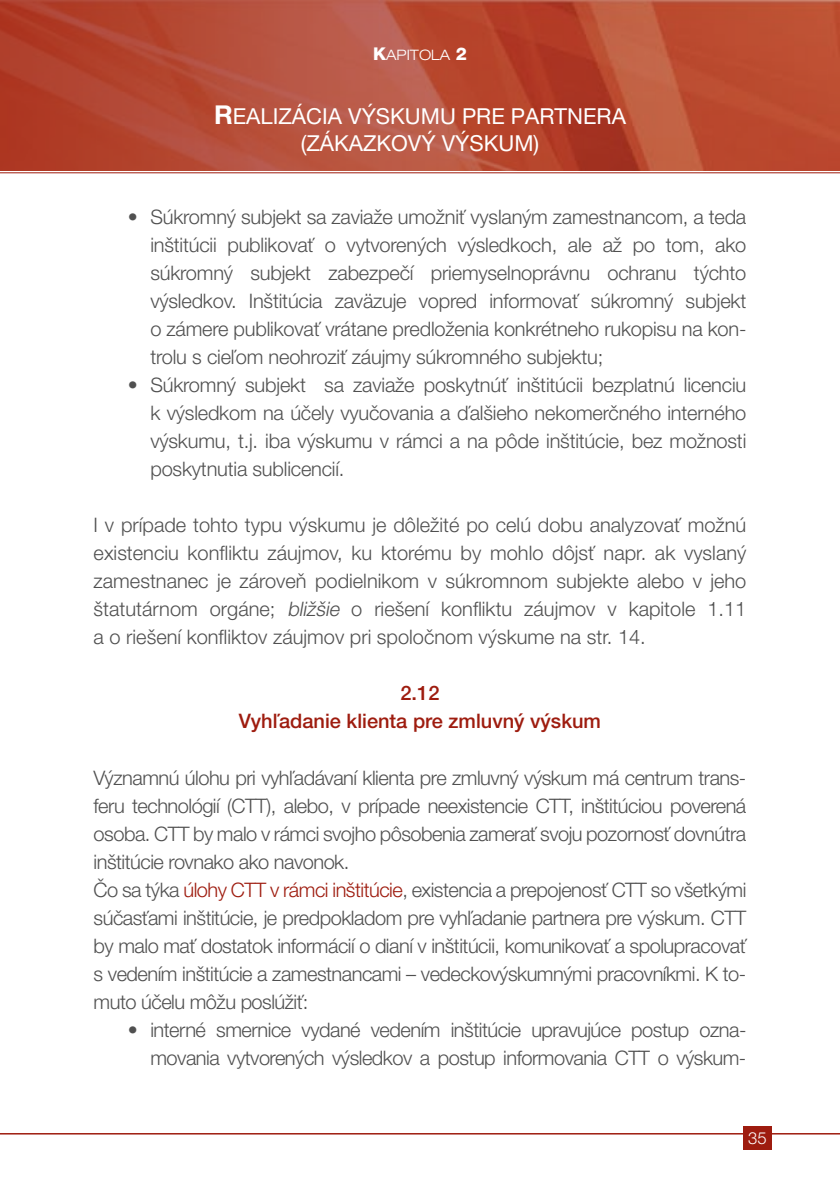
<style>
.page{position:relative;width:840px;height:1191px;background:#fff}
.page>*{position:absolute;margin:0;border:0;box-sizing:border-box;transform-origin:0 0}
.t1{font:22px/26.4px "Helvetica Neue LT Pro";color:#fff;text-align:center}
.t2{font:300 20px/28px "Helvetica Neue LT Pro";letter-spacing:-.025em;color:#505050;text-align:justify}
.t3{font:500 20px/28px "Helvetica Neue LT Pro";color:#9e1c0f;text-align:center}
.t4{font:300 16.6px "Helvetica Neue LT Pro";color:#fff}
.t5{font:300 expanded 14.4px "Helvetica Neue LT Pro";color:#fff}
.s1{font-weight:800;font-stretch:normal;font-size:17.6px}
.s2{font-weight:700;font-size:26px}
.s3{font-style:italic}
.s4{color:#9e1c0f}
</style>
<div class="page">
<svg style="left:0;top:0;width:839px;height:170px;background:#b64b35"></svg>
<hr style="left:0;top:1133px;width:839px;height:1px;background:#9e1c0f">
<hr style="left:0;top:172px;width:839px;height:1px;background:#9e1c0f">
<div style="left:743px;top:1126px;width:28px;height:23px;background:#9e1c0f"></div>
<p class="t5" style="left:373px;top:46px;width:95px"><span class="s1">K</span>APITOLA <span class="s1">2</span></p>
<p class="t1" style="left:214px;top:103px;width:413px"><span class="s2">R</span>EALIZÁCIA VÝSKUMU PRE PARTNERA (ZÁKAZKOVÝ VÝSKUM)</p>
<p class="t2" style="left:150px;top:203px;width:597px;text-indent:-23px">• Súkromný subjekt sa zaviaže umožniť vyslaným zamestnancom, a teda inštitúcii publikovať o vytvorených výsledkoch, ale až po tom, ako súkromný subjekt zabezpečí priemyselnoprávnu ochranu týchto výsledkov. Inštitúcia zaväzuje vopred informovať súkromný subjekt o zámere publikovať vrátane predloženia konkrétneho rukopisu na kon&shy;trolu s cieľom neohroziť záujmy súkromného subjektu;</p>
<p class="t2" style="left:150px;top:371px;width:597px;text-indent:-23px">• Súkromný subjekt sa zaviaže poskytnúť inštitúcii bezplatnú licenciu k výsledkom na účely vyučovania a ďalšieho nekomerčného interného výskumu, t.j. iba výskumu v rámci a na pôde inštitúcie, bez možnosti poskytnutia sublicencií.</p>
<p class="t2" style="left:94px;top:511px;width:654px">I v prípade tohto typu výskumu je dôležité po celú dobu analyzovať možnú existenciu konfliktu záujmov, ku ktorému by mohlo dôjsť napr. ak vyslaný zamestnanec je zároveň podielnikom v súkromnom subjekte alebo v jeho štatutárnom orgáne; <span class="s3">bližšie</span> o riešení konfliktu záujmov v kapitole 1.11 a o riešení konfliktov záujmov pri spoločnom výskume na str. 14.</p>
<p class="t3" style="left:239px;top:679px;width:363px">2.12<br>Vyhľadanie klienta pre zmluvný výskum</p>
<p class="t2" style="left:94px;top:763px;width:653px">Významnú úlohu pri vyhľadávaní klienta pre zmluvný výskum má centrum trans&shy;feru technológií (CTT), alebo, v prípade neexistencie CTT, inštitúciou poverená osoba. CTT</p>
<p class="t2" style="left:94px;top:819px;width:653px;text-align:left;text-indent:99px">by malo v rámci svojho pôsobenia zamerať svoju pozornosť dovnútra inštitúcie rovnako ako navonok.<br>Čo sa týka <span class="s4">úlohy CTT</span></p>
<p class="t2" style="left:94px;top:875px;width:653px;text-align:left;text-indent:557px">so všetkými súčasťami inštitúcie, je predpokladom pre vyhľadanie partnera pre výskum. CTT by malo mať dostatok informácií o dianí v inštitúcii, komunikovať a spolupracovať s vedením inštitúcie a zamestnancami – vedeckovýskumnými pracovníkmi. K to&shy;muto účelu môžu poslúžiť:</p>
<p class="t2" style="left:150px;top:1015px;width:597px;text-indent:-23px">• interné smernice vydané vedením inštitúcie upravujúce postup ozna&shy;movania vytvorených výsledkov a postup informovania CTT</p>
<p class="t2" style="left:270px;top:875px;width:354px"><span class="s4">v rámci inštitúcie</span>, existencia a prepojenosť CTT</p>
<p class="t2" style="left:657px;top:1043px;width:90px">o výskum-</p>
<p class="t4" style="left:747px;top:1128px;width:20px">35</p>
</div>
